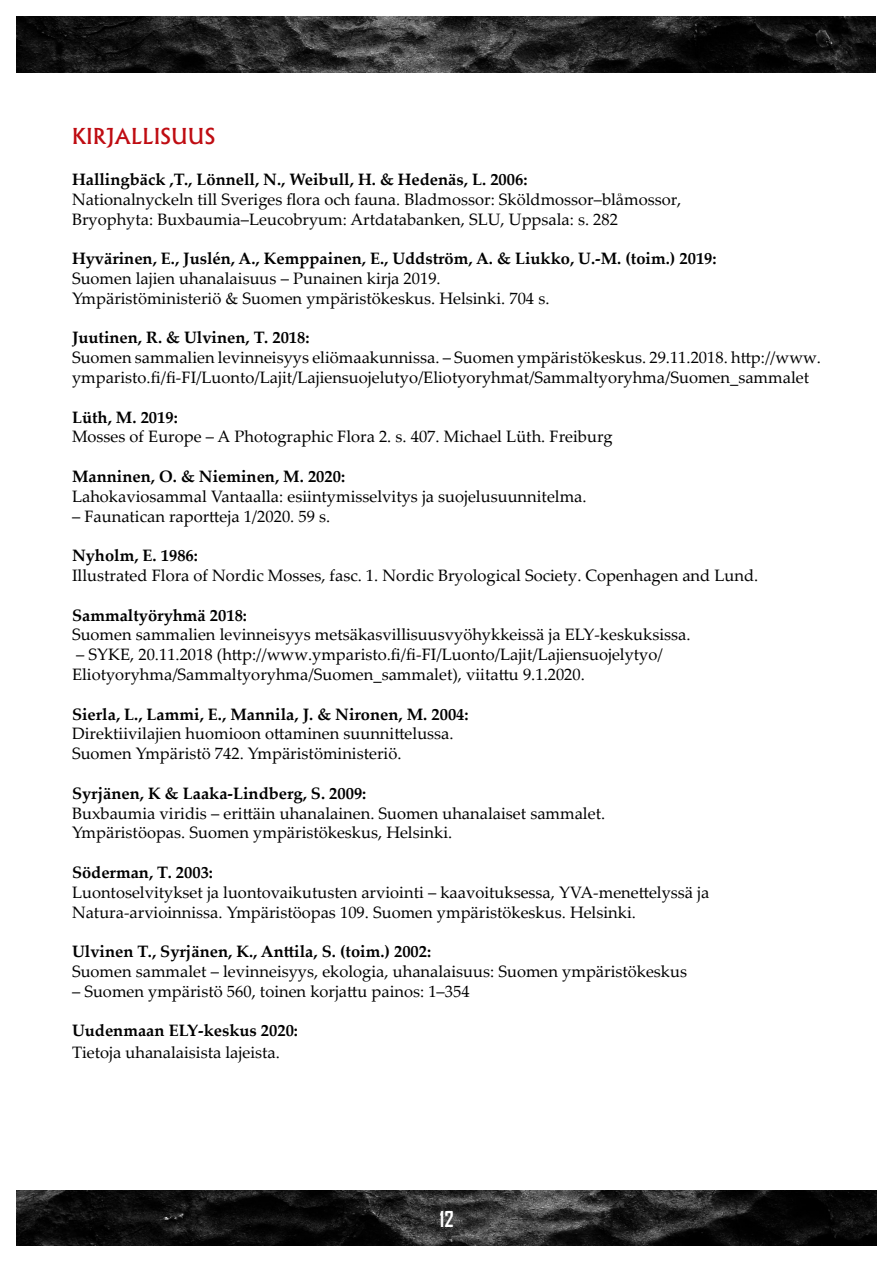
<style>
.page{position:relative;width:893px;height:1263px;background:#fff}
.page>*{position:absolute;margin:0;border:0;box-sizing:border-box;transform-origin:0 0}
.Perusotsikko{font:500 21px "Albertus";color:#bf0c12}
.t1{font:700 21px "Agency FB";color:#fff}
.Perusteksti{font:16.5px/19.8px "Palatino Linotype";color:#000}
.Perusteksti-2{font:700 16.5px "Palatino Linotype";color:#000}
</style>
<div class="page">
<img style="left:17px;top:1191px;width:859px;height:55px">
<img style="left:17px;top:17px;width:859px;height:55px">
<p class="Perusotsikko" style="left:72px;top:123px;width:145px">KIRJALLISUUS</p>
<p class="Perusteksti-2" style="left:72px;top:168px;width:457px">Hallingbäck ,T., Lönnell, N., Weibull, H. &amp; Hedenäs, L. 2006:</p>
<p class="Perusteksti" style="left:72px;top:189px;width:611px">Nationalnyckeln till Sveriges flora och fauna. Bladmossor: Sköldmossor–blåmossor,</p>
<p class="Perusteksti" style="left:72px;top:208px;width:548px">Bryophyta: Buxbaumia–Leucobryum: Artdatabanken, SLU, Uppsala: s. 282</p>
<p class="Perusteksti-2" style="left:72px;top:247px;width:646px">Hyvärinen, E., Juslén, A., Kemppainen, E., Uddström, A. &amp; Liukko, U.-M. (toim.) 2019:</p>
<p class="Perusteksti" style="left:72px;top:268px;width:370px">Suomen lajien uhanalaisuus – Punainen kirja 2019.</p>
<p class="Perusteksti" style="left:72px;top:288px;width:479px">Ympäristöministeriö &amp; Suomen ympäristökeskus. Helsinki. 704 s.</p>
<p class="Perusteksti-2" style="left:72px;top:326px;width:239px">Juutinen, R. &amp; Ulvinen, T. 2018:</p>
<p class="Perusteksti" style="left:72px;top:347px;width:750px">Suomen sammalien levinneisyys eliömaakunnissa. – Suomen ympäristökeskus. 29.11.2018. http://www. ymparisto.fi/fi-FI/Luonto/Lajit/Lajiensuojelutyo/Eliotyoryhmat/Sammaltyoryhma/Suomen_sammalet</p>
<p class="Perusteksti-2" style="left:72px;top:405px;width:107px">Lüth, M. 2019:</p>
<p class="Perusteksti" style="left:72px;top:426px;width:542px">Mosses of Europe – A Photographic Flora 2. s. 407. Michael Lüth. Freiburg</p>
<p class="Perusteksti-2" style="left:72px;top:465px;width:275px">Manninen, O. &amp; Nieminen, M. 2020:</p>
<p class="Perusteksti" style="left:72px;top:486px;width:516px">Lahokaviosammal Vantaalla: esiintymisselvitys ja suojelusuunnitelma.</p>
<p class="Perusteksti" style="left:72px;top:505px;width:260px">– Faunatican raportteja 1/2020. 59 s.</p>
<p class="Perusteksti-2" style="left:72px;top:544px;width:127px">Nyholm, E. 1986:</p>
<p class="Perusteksti" style="left:72px;top:565px;width:688px">Illustrated Flora of Nordic Mosses, fasc. 1. Nordic Bryological Society. Copenhagen and Lund.</p>
<p class="Perusteksti-2" style="left:72px;top:603px;width:177px">Sammaltyöryhmä 2018:</p>
<p class="Perusteksti" style="left:72px;top:624px;width:620px">Suomen sammalien levinneisyys metsäkasvillisuusvyöhykkeissä ja ELY-keskuksissa.</p>
<p class="Perusteksti" style="left:76px;top:644px;width:588px">– SYKE, 20.11.2018 (http://www.ymparisto.fi/fi-FI/Luonto/Lajit/Lajiensuojelytyo/</p>
<p class="Perusteksti" style="left:72px;top:664px;width:514px">Eliotyoryhma/Sammaltyoryhma/Suomen_sammalet), viitattu 9.1.2020.</p>
<p class="Perusteksti-2" style="left:72px;top:702px;width:398px">Sierla, L., Lammi, E., Mannila, J. &amp; Nironen, M. 2004:</p>
<p class="Perusteksti" style="left:72px;top:723px;width:383px">Direktiivilajien huomioon ottaminen suunnittelussa.</p>
<p class="Perusteksti" style="left:72px;top:743px;width:331px">Suomen Ympäristö 742. Ympäristöministeriö.</p>
<p class="Perusteksti-2" style="left:72px;top:781px;width:296px">Syrjänen, K &amp; Laaka-Lindberg, S. 2009:</p>
<p class="Perusteksti" style="left:72px;top:802px;width:535px">Buxbaumia viridis – erittäin uhanalainen. Suomen uhanalaiset sammalet.</p>
<p class="Perusteksti" style="left:72px;top:822px;width:382px">Ympäristöopas. Suomen ympäristökeskus, Helsinki.</p>
<p class="Perusteksti-2" style="left:72px;top:861px;width:143px">Söderman, T. 2003:</p>
<p class="Perusteksti" style="left:72px;top:882px;width:639px">Luontoselvitykset ja luontovaikutusten arviointi – kaavoituksessa, YVA-menettelyssä ja</p>
<p class="Perusteksti" style="left:72px;top:901px;width:565px">Natura-arvioinnissa. Ympäristöopas 109. Suomen ympäristökeskus. Helsinki.</p>
<p class="Perusteksti-2" style="left:72px;top:940px;width:361px">Ulvinen T., Syrjänen, K., Anttila, S. (toim.) 2002:</p>
<p class="Perusteksti" style="left:72px;top:961px;width:617px">Suomen sammalet – levinneisyys, ekologia, uhanalaisuus: Suomen ympäristökeskus</p>
<p class="Perusteksti" style="left:72px;top:981px;width:399px">– Suomen ympäristö 560, toinen korjattu painos: 1–354</p>
<p class="Perusteksti-2" style="left:72px;top:1019px;width:228px">Uudenmaan ELY-keskus 2020:</p>
<p class="Perusteksti" style="left:72px;top:1042px;width:209px">Tietoja uhanalaisista lajeista.</p>
<p class="t1" style="left:439px;top:1206px;width:16px">12</p>
</div>
